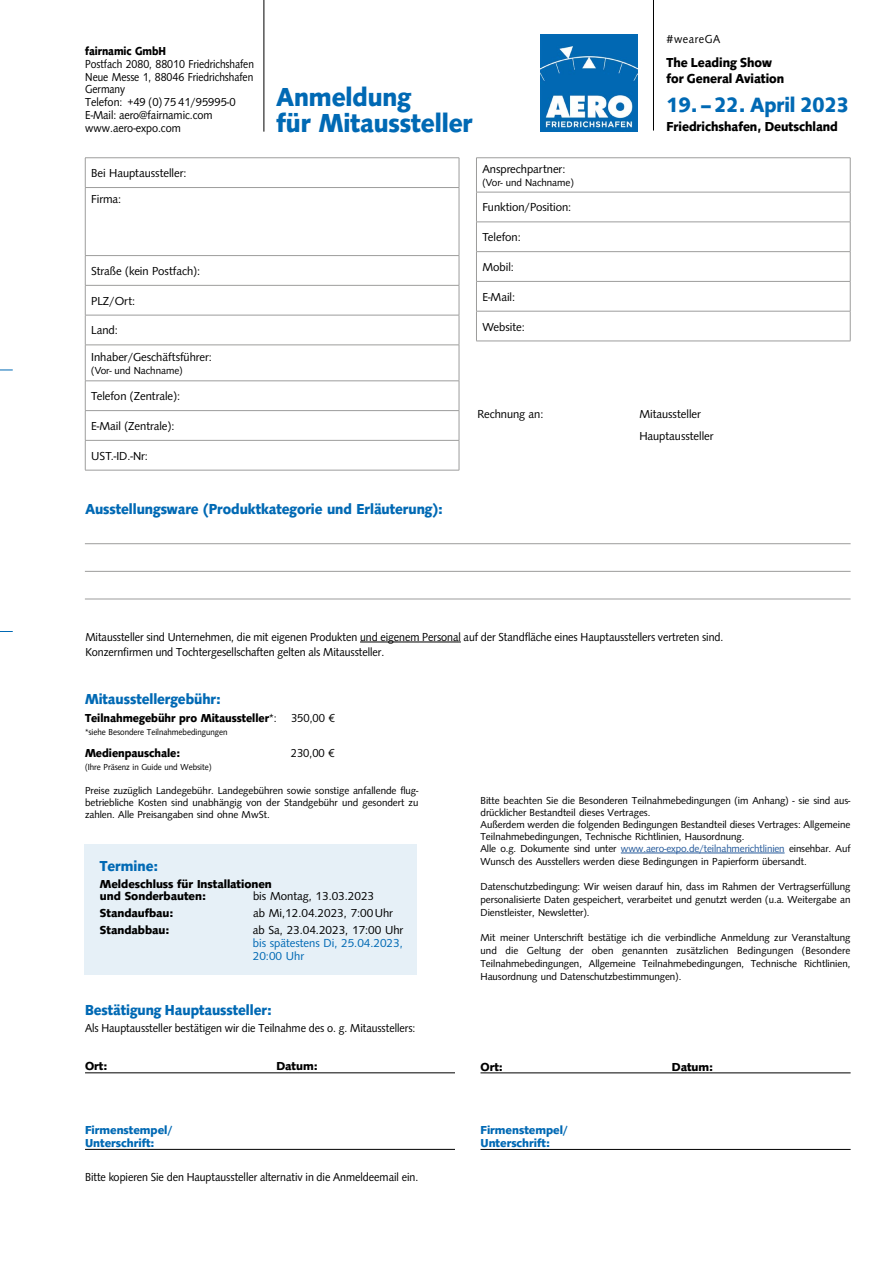
<style>
.page{position:relative;width:893px;height:1263px;background:#fff}
.page>*{position:absolute;margin:0;border:0;box-sizing:border-box;transform-origin:0 0}
.t1{font:700 27px/25.5px "Syntax D";color:#0069b4;scale:.95 1}
.t2{font:700 21.45px "Syntax D";color:#0069b4;scale:.95 1}
.t3{font:700 15px "Syntax D";color:#0069b4;scale:.95 1}
.t4{font:700 13.5px/16.5px "Syntax D";color:#000;scale:.95 1}
.t5{font:12px/15px "Syntax D";color:#000;scale:.95 1}
.t6{font:12px/22.5px "Syntax D";color:#000}
.t7{font:12px/12.8px "Syntax D";color:#000;scale:.9 1}
.t8{font:700 12px/12.8px "Syntax D";color:#000}
.t9{font:700 12px "Syntax D";color:#000;scale:.95 1}
.t10{font:700 12px/12.8px "Syntax D";color:#0069b4}
.t11{font:12px/12.8px "Syntax D";color:#0069b4}
.t12{font:700 12px "Syntax D";color:#000;scale:.9 1}
.t13{font:12px "Syntax D";letter-spacing:.05em;color:#000;scale:.95 1}
.t14{font:10.5px/12.1px "Syntax D";color:#000;text-align:justify}
.t15{font:9px "Syntax D";color:#000;scale:.95 1}
.s1{font-weight:400}
.s2{color:#275b9b}
</style>
<div class="page">
<svg style="left:0;top:370px;width:13px;height:1px"></svg>
<svg style="left:0;top:631px;width:13px;height:1px"></svg>
<hr style="left:621px;top:853px;width:164px;height:1px;background:#275b9b">
<hr style="left:480px;top:1072px;width:371px;height:1px;background:#000">
<hr style="left:480px;top:1149px;width:371px;height:1px;background:#000">
<hr style="left:85px;top:1072px;width:370px;height:1px;background:#000">
<hr style="left:85px;top:1149px;width:370px;height:1px;background:#000">
<hr style="left:360px;top:642px;width:101px;height:1px;background:#000">
<hr style="left:653px;top:0;width:1px;height:131px;background:#000">
<hr style="left:263px;top:0;width:1px;height:132px;background:#000">
<hr style="left:85px;top:157px;width:374px;height:1px;background:#9d9d9c">
<svg style="left:85px;top:158px;width:1px;height:29px"></svg>
<svg style="left:459px;top:158px;width:1px;height:29px"></svg>
<hr style="left:85px;top:187px;width:374px;height:1px;background:#9d9d9c">
<hr style="left:85px;top:188px;width:1px;height:67px;background:#9d9d9c">
<hr style="left:459px;top:188px;width:1px;height:67px;background:#9d9d9c">
<hr style="left:85px;top:255px;width:374px;height:1px;background:#9d9d9c">
<hr style="left:85px;top:285px;width:374px;height:1px;background:#9d9d9c">
<svg style="left:85px;top:256px;width:1px;height:59px"></svg>
<svg style="left:459px;top:256px;width:1px;height:59px"></svg>
<hr style="left:85px;top:315px;width:374px;height:1px;background:#9d9d9c">
<hr style="left:85px;top:315px;width:1px;height:30px;background:#9d9d9c">
<hr style="left:459px;top:315px;width:1px;height:30px;background:#9d9d9c">
<hr style="left:85px;top:345px;width:374px;height:1px;background:#9d9d9c">
<hr style="left:85px;top:345px;width:1px;height:36px;background:#9d9d9c">
<hr style="left:459px;top:345px;width:1px;height:36px;background:#9d9d9c">
<hr style="left:85px;top:381px;width:374px;height:1px;background:#9d9d9c">
<hr style="left:85px;top:410px;width:374px;height:1px;background:#9d9d9c">
<hr style="left:85px;top:440px;width:374px;height:1px;background:#9d9d9c">
<svg style="left:85px;top:381px;width:1px;height:89px"></svg>
<svg style="left:459px;top:381px;width:1px;height:89px"></svg>
<hr style="left:85px;top:470px;width:374px;height:1px;background:#9d9d9c">
<hr style="left:476px;top:157px;width:374px;height:1px;background:#9d9d9c">
<hr style="left:476px;top:158px;width:1px;height:34px;background:#9d9d9c">
<hr style="left:850px;top:158px;width:1px;height:34px;background:#9d9d9c">
<hr style="left:476px;top:192px;width:374px;height:1px;background:#9d9d9c">
<hr style="left:476px;top:192px;width:1px;height:30px;background:#9d9d9c">
<hr style="left:850px;top:192px;width:1px;height:30px;background:#9d9d9c">
<hr style="left:476px;top:222px;width:374px;height:1px;background:#9d9d9c">
<hr style="left:476px;top:251px;width:374px;height:1px;background:#9d9d9c">
<hr style="left:476px;top:281px;width:374px;height:1px;background:#9d9d9c">
<svg style="left:476px;top:223px;width:1px;height:88px"></svg>
<svg style="left:850px;top:222px;width:1px;height:89px"></svg>
<hr style="left:476px;top:311px;width:374px;height:1px;background:#9d9d9c">
<hr style="left:476px;top:311px;width:1px;height:30px;background:#9d9d9c">
<hr style="left:850px;top:311px;width:1px;height:30px;background:#9d9d9c">
<hr style="left:476px;top:341px;width:374px;height:1px;background:#9d9d9c">
<hr style="left:85px;top:543px;width:766px;height:1px;background:#9d9d9c">
<hr style="left:85px;top:571px;width:766px;height:1px;background:#9d9d9c">
<hr style="left:85px;top:599px;width:766px;height:1px;background:#9d9d9c">
<div style="left:85px;top:844px;width:332px;height:131px;background:#e6f0f7"></div>
<img style="left:540px;top:34px;width:97px;height:97px">
<p class="t12" style="left:85px;top:44px;width:91px">fairnamic GmbH</p>
<p class="t7" style="left:85px;top:58px;width:189px">Postfach 2080, 88010 Friedrichshafen<br>Neue Messe 1, 88046 Friedrichshafen<br>Germany<br>Telefon: +49 (0) 75 41/95995-0<br>E-Mail: aero@fairnamic.com www.aero-expo.com</p>
<p class="t6" style="left:91px;top:161px;width:97px;line-height:25.3px">Bei Hauptaussteller:<br>Firma:</p>
<p class="t6" style="left:91px;top:260px;width:110px">Straße (kein Postfach):</p>
<p class="t6" style="left:91px;top:290px;width:46px">PLZ/Ort:</p>
<p class="t6" style="left:91px;top:319px;width:28px">Land:</p>
<p class="t6" style="left:91px;top:346px;width:122px">Inhaber/Geschäftsführer:</p>
<p class="t14" style="left:91px;top:364px;width:93px">(Vor- und Nachname)</p>
<p class="t6" style="left:91px;top:385px;width:90px">Telefon (Zentrale):</p>
<p class="t6" style="left:91px;top:415px;width:85px">E-Mail (Zentrale):</p>
<p class="t6" style="left:91px;top:445px;width:58px">UST.-ID.-Nr:</p>
<h1 class="t1" style="left:277px;top:85px;width:208px">Anmeldung<br>für Mitaussteller</h1>
<p class="t6" style="left:482px;top:158px;width:84px">Ansprechpartner:</p>
<p class="t14" style="left:482px;top:176px;width:93px">(Vor- und Nachname)</p>
<p class="t6" style="left:482px;top:196px;width:90px">Funktion/Position:</p>
<p class="t6" style="left:482px;top:226px;width:40px">Telefon:</p>
<p class="t6" style="left:482px;top:256px;width:33px">Mobil:</p>
<p class="t6" style="left:482px;top:286px;width:34px">E-Mail:</p>
<p class="t6" style="left:482px;top:315px;width:44px">Website:</p>
<p class="t13" style="left:667px;top:32px;width:58px">#weareGA</p>
<p class="t4" style="left:667px;top:54px;width:125px">The Leading Show for General Aviation</p>
<h2 class="t2" style="left:667px;top:92px;width:193px">19.–22. April 2023</h2>
<p class="t4" style="left:667px;top:118px;width:182px">Friedrichshafen, Deutschland</p>
<p class="t6" style="left:477px;top:403px;width:68px">Rechnung an:</p>
<p class="t6" style="left:639px;top:403px;width:76px">Mitaussteller<br>Hauptaussteller</p>
<h3 class="t3" style="left:85px;top:500px;width:378px">Ausstellungsware (Produktkategorie und Erläuterung):</h3>
<p class="t5" style="left:85px;top:629px;width:673px">Mitaussteller sind Unternehmen, die mit eigenen Produkten und eigenem Personal auf der Standfläche eines Hauptausstellers vertreten sind.<br>Konzernfirmen und Tochtergesellschaften gelten als Mitaussteller.</p>
<h3 class="t3" style="left:85px;top:691px;width:145px">Mitausstellergebühr:</h3>
<p class="t9" style="left:85px;top:711px;width:265px">Teilnahmegebühr pro Mitaussteller<span class="s1">*: 350,00 €</span></p>
<p class="t15" style="left:85px;top:727px;width:151px">*siehe Besondere Teilnahmebedingungen</p>
<p class="t9" style="left:85px;top:746px;width:102px">Medienpauschale:</p>
<p class="t5" style="left:291px;top:745px;width:48px">230,00 €</p>
<p class="t15" style="left:85px;top:761px;width:135px">(Ihre Präsenz in Guide und Website)</p>
<p class="t14" style="left:85px;top:785px;width:335px">Preise zuzüglich Landegebühr. Landegebühren sowie sonstige anfallende flug&shy;betriebliche Kosten sind unabhängig von der Standgebühr und gesondert zu zahlen. Alle Preisangaben sind ohne MwSt.</p>
<p class="t14" style="left:480px;top:794px;width:372px;text-align:left">Bitte beachten Sie die Besonderen Teilnahmebedingungen (im Anhang) - sie sind aus&shy;drücklicher Bestandteil dieses Vertrages.<br>Außerdem werden die folgenden Bedingungen Bestandteil dieses Vertrages: Allgemeine Teilnahmebedingungen, Technische Richtlinien, Hausordnung.<br>Alle o.g. Dokumente sind unter <span class="s2">www.aero-expo.de/teilnahmerichtlinien</span> einsehbar. Auf Wunsch des Ausstellers werden diese Bedingungen in Papierform übersandt.</p>
<p class="t14" style="left:480px;top:880px;width:371px;line-height:12.8px">Datenschutzbedingung: Wir weisen darauf hin, dass im Rahmen der Vertragserfüllung personalisierte Daten gespeichert, verarbeitet und genutzt werden (u.a. Weitergabe an Dienstleister, Newsletter).</p>
<p class="t14" style="left:480px;top:931px;width:371px;line-height:12.8px">Mit meiner Unterschrift bestätige ich die verbindliche Anmeldung zur Veranstaltung und die Geltung der oben genannten zusätzlichen Bedingungen (Besondere Teilnahmebedingungen, Allgemeine Teilnahmebedingungen, Technische Richtlinien, Hausordnung und Datenschutzbestimmungen).</p>
<h3 class="t3" style="left:100px;top:857px;width:63px">Termine:</h3>
<p class="t8" style="left:100px;top:877px;width:173px">Meldeschluss für Installationen und Sonderbauten:</p>
<p class="t6" style="left:253px;top:885px;width:123px">bis Montag, 13.03.2023</p>
<p class="t8" style="left:100px;top:907px;width:75px">Standaufbau:</p>
<p class="t6" style="left:253px;top:902px;width:141px">ab Mi,12.04.2023, 7:00Uhr</p>
<p class="t8" style="left:100px;top:924px;width:71px">Standabbau:</p>
<p class="t6" style="left:253px;top:919px;width:152px">ab Sa, 23.04.2023, 17:00 Uhr</p>
<p class="t11" style="left:253px;top:937px;width:151px">bis spätestens Di, 25.04.2023,<br>20:00 Uhr</p>
<h3 class="t3" style="left:85px;top:1002px;width:198px">Bestätigung Hauptaussteller:</h3>
<p class="t5" style="left:85px;top:1021px;width:349px">Als Hauptaussteller bestätigen wir die Teilnahme des o. g. Mitausstellers:</p>
<p class="t8" style="left:85px;top:1060px;width:24px">Ort:</p>
<p class="t8" style="left:276px;top:1060px;width:43px">Datum:</p>
<p class="t10" style="left:85px;top:1124px;width:89px">Firmenstempel/<br>Unterschrift:</p>
<p class="t5" style="left:85px;top:1169px;width:352px">Bitte kopieren Sie den Hauptaussteller alternativ in die Anmeldeemail ein.</p>
<p class="t8" style="left:480px;top:1060px;width:24px">Ort:</p>
<p class="t8" style="left:672px;top:1060px;width:43px">Datum:</p>
<p class="t10" style="left:480px;top:1124px;width:89px">Firmenstempel/<br>Unterschrift:</p>
</div>
